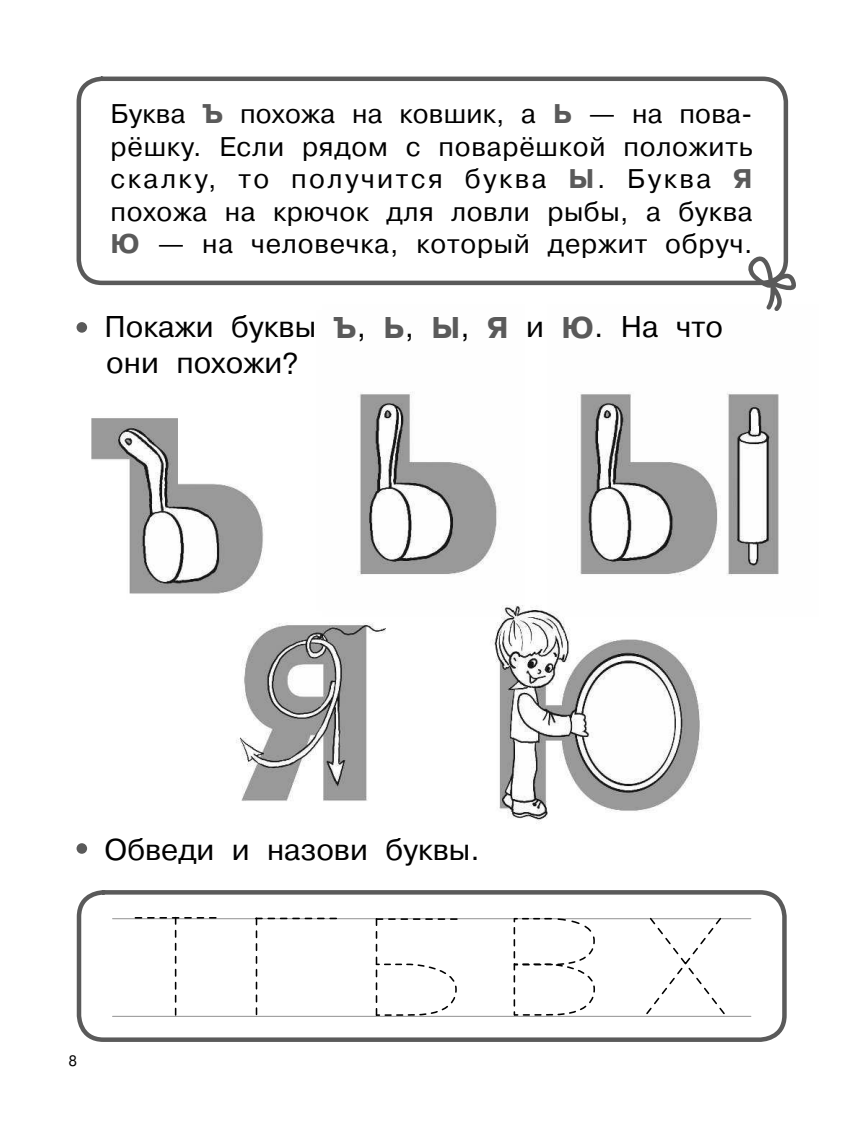
<style>
.page{position:relative;width:859px;height:1127px;background:#fff}
.page>*{position:absolute;margin:0;border:0;box-sizing:border-box;transform-origin:0 0}
.t1{font:30px/36px "Pragmatica C";color:#000}
.t2{font:27px/32.4px "Pragmatica C";letter-spacing:.03em;color:#000;text-align:justify}
.t3{font:15px "Pragmatica C";color:#000}
.s1{font-weight:700;color:#5a5a5a}
</style>
<div class="page">
<img style="left:76px;top:76px;width:713px;height:966px">
<div style="left:77px;top:843px;width:10px;height:11px;background:#5a5a5a;border-radius:50%"></div>
<div style="left:79px;top:892px;width:705px;height:147px;background:#fff;border-radius:25px"></div>
<div style="left:77px;top:890px;width:710px;height:152px;border:4px solid #5a5a5a;border-radius:25px"></div>
<hr style="left:113px;top:918px;width:638px;height:1px;background:#929292">
<hr style="left:113px;top:1016px;width:638px;height:1px;background:#929292">
<svg style="left:135px;top:917px;width:81px;height:98px"></svg>
<svg style="left:513px;top:917px;width:83px;height:99px"></svg>
<svg style="left:256px;top:917px;width:80px;height:97px"></svg>
<svg style="left:375px;top:918px;width:83px;height:98px"></svg>
<svg style="left:645px;top:917px;width:81px;height:98px"></svg>
<div style="left:77px;top:77px;width:711px;height:208px;border:4px solid #5a5a5a;border-radius:23px"></div>
<svg style="left:743px;top:253px;width:53px;height:62px"></svg>
<div style="left:77px;top:322px;width:10px;height:11px;background:#5a5a5a;border-radius:50%"></div>
<p class="t2" style="left:111px;top:98px;width:644px">Буква <span class="s1">Ъ</span> похожа на ковшик, а <span class="s1">Ь</span> — на пова&shy;рёшку. Если рядом c поварёшкой положить скалку, то получится буква <span class="s1">Ы</span>. Буква <span class="s1">Я </span>похожа на крючок для ловли рыбы, а буква <span class="s1">Ю</span> — на человечка, который держит обруч.</p>
<p class="t1" style="left:105px;top:309px;width:620px">Покажи буквы <span class="s1">Ъ</span>, <span class="s1">Ь</span>, <span class="s1">Ы</span>, <span class="s1">Я</span> и <span class="s1">Ю</span>. На что они похожи?</p>
<p class="t1" style="left:105px;top:832px;width:377px">Обведи и назови буквы.</p>
<p class="t3" style="left:68px;top:1053px;width:10px">8</p>
</div>
